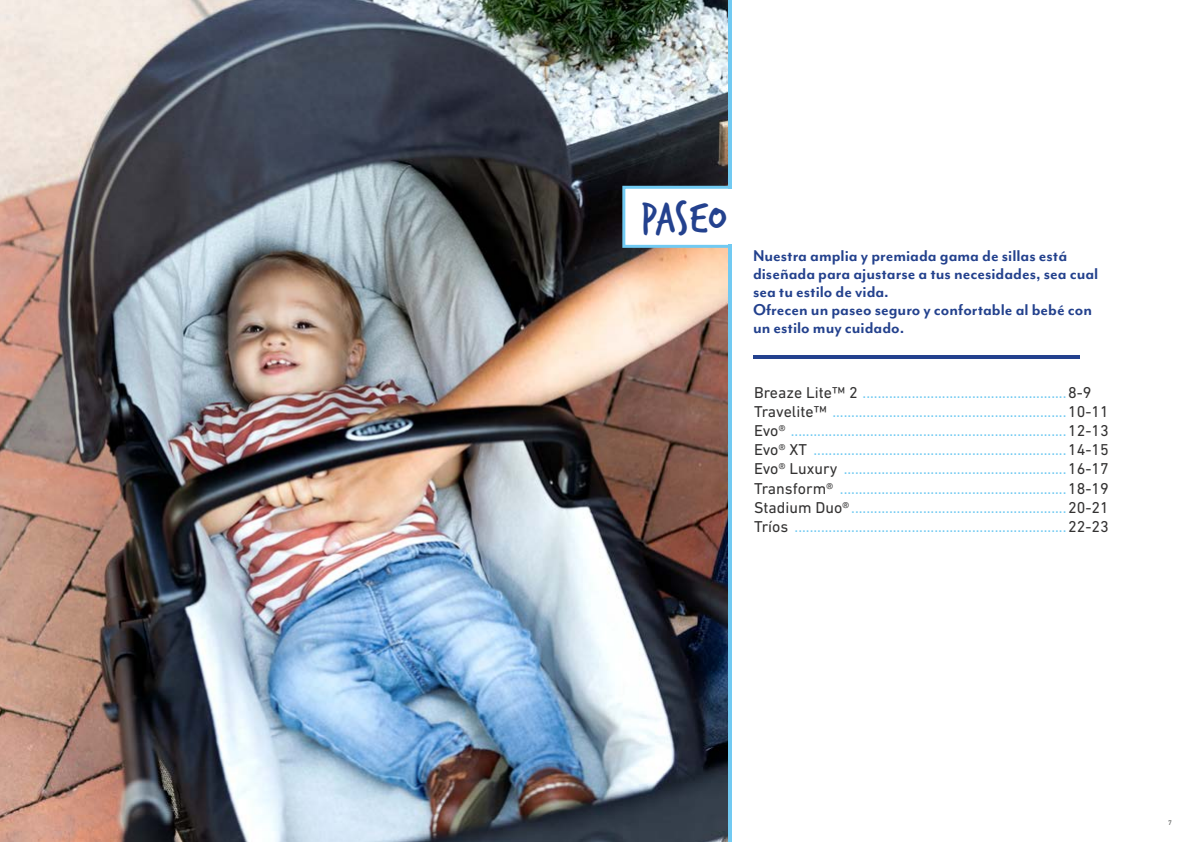
<style>
.page{position:relative;width:1191px;height:842px;background:#fff}
.page>*{position:absolute;margin:0;border:0;box-sizing:border-box;transform-origin:0 0}
.t1{font:48px "Verveine";letter-spacing:-.025em;color:#23418e}
.t2{font:700 18px/18px "Mr Eaves Mod OT";color:#23418d}
.t3{font:16px/19.2px "DIN Next LT Pro";color:#71caf2}
.t4{font:500 7px "DIN Next LT Pro";color:#707271}
.s1{color:#333232}
</style>
<div class="page">
<img style="left:0;top:0;width:728px;height:842px">
<div style="left:622px;top:186px;width:144px;height:62px;background:#fff;border:3px solid #71caf2"></div>
<div style="left:731px;top:183px;width:36px;height:66px;background:#fff"></div>
<hr style="left:728px;top:0;width:3px;height:189px;background:#71caf2">
<hr style="left:728px;top:245px;width:4px;height:597px;background:#71caf2">
<hr style="left:753px;top:355px;width:326px;height:3px;background:#23418e">
<h1 class="t1" style="left:640px;top:185px;width:89px">PASEO</h1>
<p class="t2" style="left:753px;top:247px;width:347px">Nuestra amplia y premiada gama de sillas está diseñada para ajustarse a tus necesidades, sea cual sea tu estilo de vida.<br>Ofrecen un paseo seguro y confortable al bebé con un estilo muy cuidado.</p>
<p class="t3" style="left:754px;top:382px;width:356px"><span class="s1">Breaze Lite™ 2</span> ......................................................<span class="s1">8-9<br>Travelite™</span> ..............................................................<span class="s1">10-11<br>Evo®</span> .........................................................................<span class="s1">12-13<br>Evo® XT</span> ...................................................................<span class="s1">14-15<br>Evo® Luxury</span> ...........................................................<span class="s1">16-17<br>Transform®</span> ............................................................<span class="s1">18-19<br>Stadium Duo®</span>.........................................................<span class="s1">20-21<br>Tríos</span> ........................................................................<span class="s1">22-23</span></p>
<p class="t4" style="left:1168px;top:818px;width:5px">7</p>
</div>
